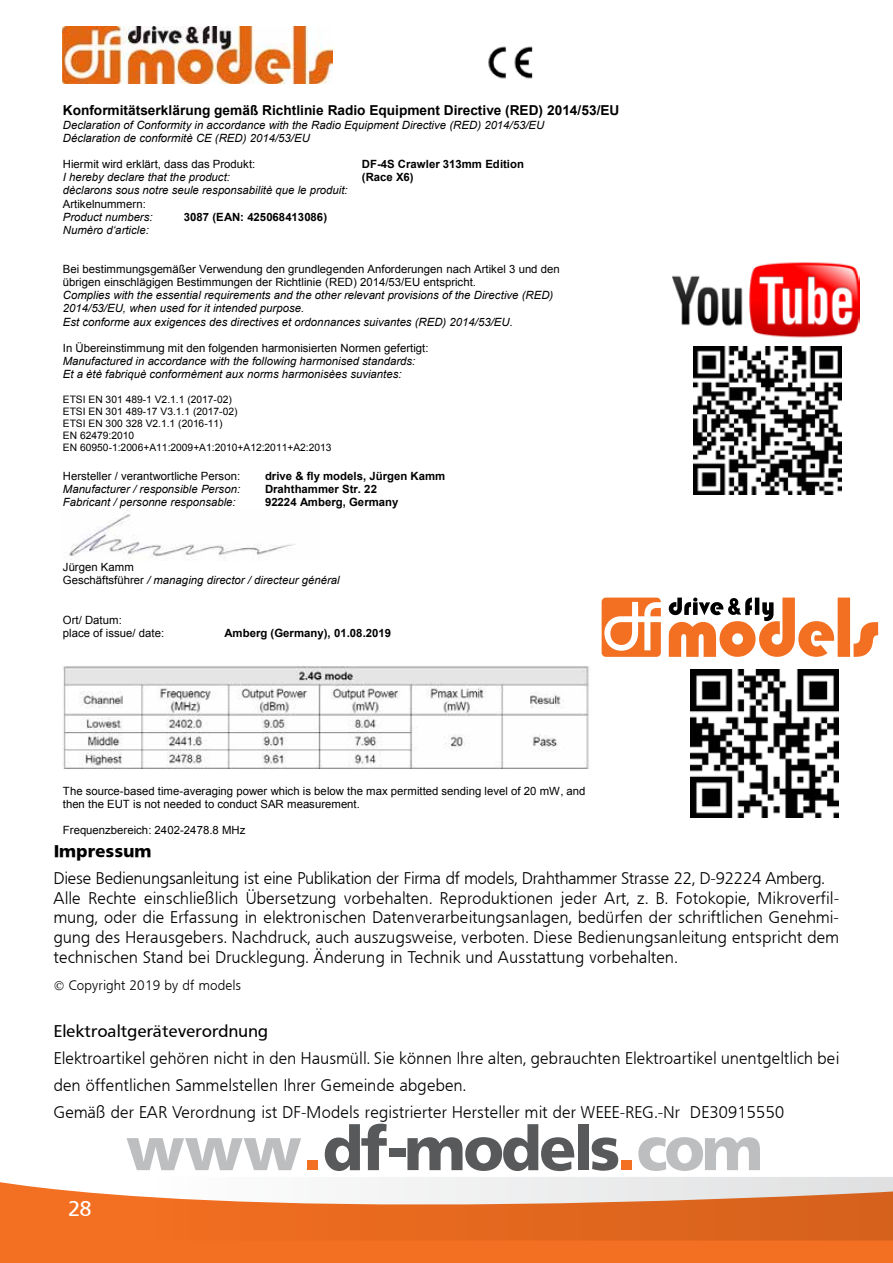
<style>
.page{position:relative;width:893px;height:1263px;background:#fff}
.page>*{position:absolute;margin:0;border:0;box-sizing:border-box;transform-origin:0 0}
.t1{font:700 60px "Frucht Large";letter-spacing:-.02em;color:#58595b}
.t2{font:700 21px "Frucht";color:#fff}
.t3{font:16.5px/19.8px "Frucht Normal";letter-spacing:.04em;color:#000}
.t4{font:700 16.5px "Frucht";letter-spacing:.04em;color:#000}
.t5{font:700 16.5px "Frucht Large";letter-spacing:.04em;color:#000}
.t6{font:700 13.65px "Arial";color:#000}
.t7{font:13.5px "Frucht Normal";letter-spacing:.04em;color:#000}
.t8{font:italic 11.4px/13.2px "Arial";color:#000}
.t9{font:11.4px/13px "Arial";color:#000}
.t10{font:700 11.4px "Arial";color:#000}
.t11{font:10.2px/11.9px "Arial";letter-spacing:.005em;color:#000}
.s1{font-style:normal}
.s2{color:#bcbec0}
.s3{color:#f36f21}
</style>
<div class="page">
<div style="left:0;top:1240px;width:893px;height:23px;background:#f36f21"></div>
<svg style="left:0;top:1177px;width:893px;height:63px"></svg>
<img style="left:673px;top:262px;width:187px;height:108px">
<img style="left:693px;top:346px;width:148px;height:148px">
<img style="left:691px;top:670px;width:148px;height:148px">
<svg style="left:602px;top:598px;width:59px;height:59px"></svg>
<svg style="left:669px;top:598px;width:209px;height:59px"></svg>
<img style="left:63px;top:26px;width:269px;height:58px">
<img style="left:488px;top:46px;width:45px;height:33px">
<img style="left:69px;top:510px;width:227px;height:51px">
<img style="left:63px;top:665px;width:526px;height:104px">
<p class="t6" style="left:63px;top:101px;width:558px">Konformitätserklärung gemäß Richtlinie Radio Equipment Directive (RED) 2014/53/EU</p>
<p class="t8" style="left:63px;top:118px;width:483px">Declaration of Conformity in accordance with the Radio Equipment Directive (RED) 2014/53/EU<br>Déclaration de conformitè CE (RED) 2014/53/EU</p>
<p class="t9" style="left:63px;top:158px;width:194px">Hiermit wird erklärt, dass das Produkt:</p>
<p class="t10" style="left:362px;top:156px;width:164px">DF-4S Crawler 313mm Edition</p>
<p class="t8" style="left:63px;top:171px;width:169px">I hereby declare that the product:</p>
<p class="t10" style="left:362px;top:170px;width:53px">(Race X6)</p>
<p class="t8" style="left:63px;top:184px;width:286px">dèclarons sous notre seule responsabilitè que le produit:</p>
<p class="t9" style="left:63px;top:197px;width:85px">Artikelnummern:</p>
<p class="t8" style="left:63px;top:210px;width:91px">Product numbers:</p>
<p class="t10" style="left:184px;top:209px;width:145px">3087 (EAN: 425068413086)</p>
<p class="t8" style="left:63px;top:223px;width:88px">Numèro d‘article:</p>
<p class="t9" style="left:63px;top:263px;width:498px">Bei bestimmungsgemäßer Verwendung den grundlegenden Anforderungen nach Artikel 3 und den übrigen einschlägigen Bestimmungen der Richtlinie (RED) 2014/53/EU entspricht.</p>
<p class="t8" style="left:63px;top:289px;width:492px">Complies with the essential requirements and the other relevant provisions of the Directive (RED)<br>2014/53/EU, when used for it intended purpose.<br>Est conforme aux exigences des directives et ordonnances suivantes (RED) 2014/53/EU.</p>
<p class="t9" style="left:63px;top:341px;width:367px">In Übereinstimmung mit den folgenden harmonisierten Normen gefertigt:</p>
<p class="t8" style="left:63px;top:355px;width:354px">Manufactured in accordance with the following harmonised standards:<br>Et a ètè fabriquè conformèment aux norms harmonisèes suviantes:</p>
<p class="t11" style="left:63px;top:394px;width:270px">ETSI EN 301 489-1 V2.1.1 (2017-02)<br>ETSI EN 301 489-17 V3.1.1 (2017-02)<br>ETSI EN 300 328 V2.1.1 (2016-11)<br>EN 62479:2010<br>EN 60950-1:2006+A11:2009+A1:2010+A12:2011+A2:2013</p>
<p class="t9" style="left:63px;top:470px;width:179px">Hersteller / verantwortliche Person:</p>
<p class="t10" style="left:265px;top:469px;width:182px">drive &amp; fly models, Jürgen Kamm</p>
<p class="t8" style="left:63px;top:483px;width:179px">Manufacturer / responsible Person:</p>
<p class="t10" style="left:265px;top:482px;width:113px">Drahthammer Str. 22</p>
<p class="t8" style="left:63px;top:496px;width:174px">Fabricant / personne responsable:</p>
<p class="t10" style="left:265px;top:495px;width:135px">92224 Amberg, Germany</p>
<p class="t8" style="left:63px;top:561px;width:278px"><span class="s1">Jürgen Kamm<br>Geschäftsführer</span> / managing director / directeur général</p>
<p class="t9" style="left:63px;top:613px;width:103px">Ort/ Datum:<br>place of issue/ date:</p>
<p class="t10" style="left:225px;top:625px;width:168px">Amberg (Germany), 01.08.2019</p>
<p class="t9" style="left:63px;top:784px;width:524px">The source-based time-averaging power which is below the max permitted sending level of 20 mW, and then the EUT is not needed to conduct SAR measurement.</p>
<p class="t9" style="left:63px;top:823px;width:184px">Frequenzbereich: 2402-2478.8 MHz</p>
<p class="t5" style="left:54px;top:841px;width:99px">Impressum</p>
<p class="t3" style="left:54px;top:868px;width:786px">Diese Bedienungsanleitung ist eine Publikation der Firma df models, Drahthammer Strasse 22, D-92224 Amberg.<br>Alle Rechte einschließlich Übersetzung vorbehalten. Reproduktionen jeder Art, z. B. Fotokopie, Mikroverfil&shy;mung, oder die Erfassung in elektronischen Datenverarbeitungsanlagen, bedürfen der schriftlichen Genehmi&shy;gung des Herausgebers. Nachdruck, auch auszugsweise, verboten. Diese Bedienungsanleitung entspricht dem technischen Stand bei Drucklegung. Änderung in Technik und Ausstattung vorbehalten.</p>
<p class="t7" style="left:54px;top:977px;width:189px">© Copyright 2019 by df models</p>
<p class="t4" style="left:54px;top:1021px;width:216px">Elektroaltgeräteverordnung</p>
<p class="t3" style="left:54px;top:1044px;width:786px;line-height:27px">Elektroartikel gehören nicht in den Hausmüll. Sie können Ihre alten, gebrauchten Elektroartikel unentgeltlich bei den öffentlichen Sammelstellen Ihrer Gemeinde abgeben.<br>Gemäß der EAR Verordnung ist DF-Models registrierter Hersteller mit der WEEE-REG.-Nr DE30915550</p>
<h1 class="t1" style="left:129px;top:1113px;width:636px"><span class="s2">www</span><span class="s3">.</span>df-models<span class="s3">.</span><span class="s2">com</span></h1>
<p class="t2" style="left:69px;top:1196px;width:24px">28</p>
</div>
